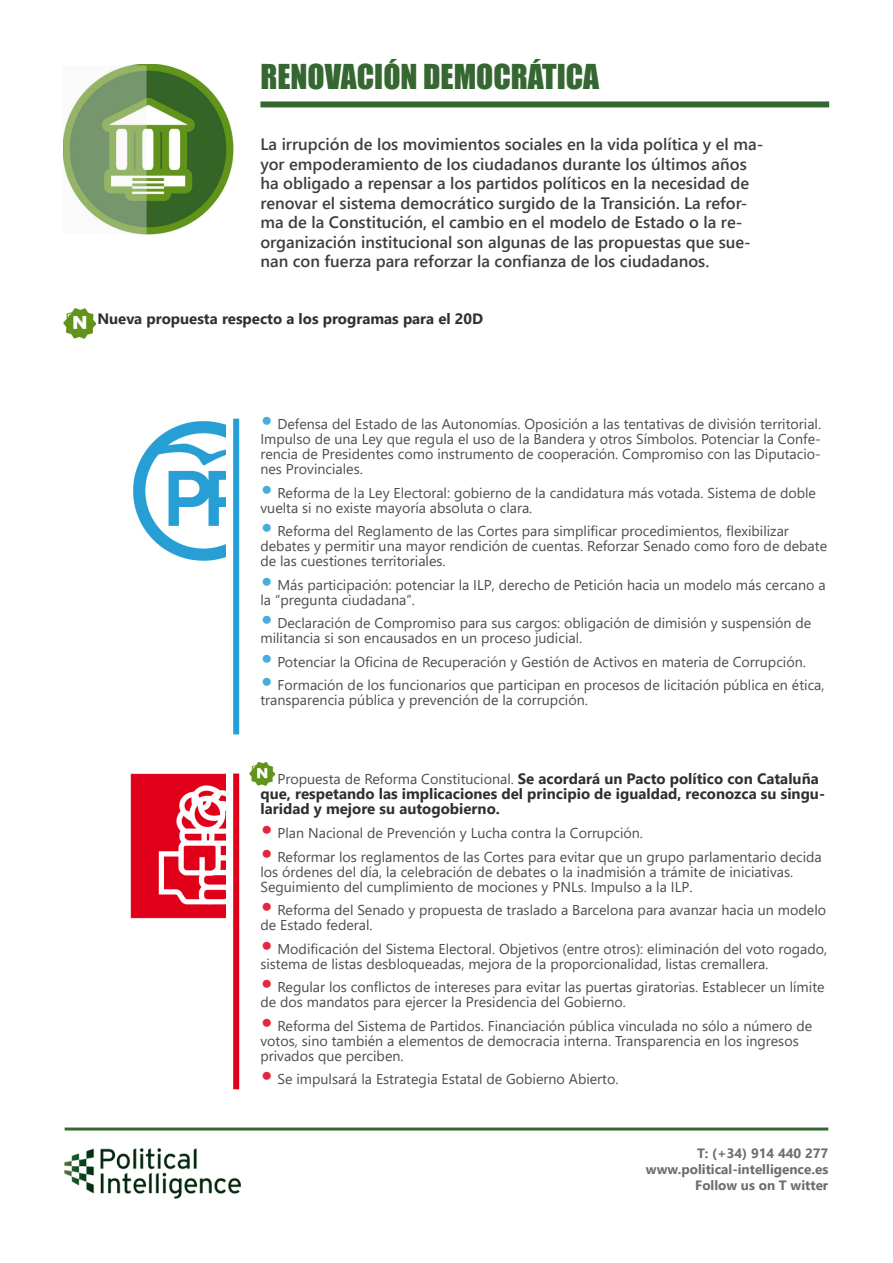
<style>
.page{position:relative;width:893px;height:1263px;background:#fff}
.page>*{position:absolute;margin:0;border:0;box-sizing:border-box;transform-origin:0 0}
.titulo{font:31.5px "Impact";color:#366732}
.entradilla{font:600 16.5px/19.5px "Segoe UI";color:#3e3e3f}
.t1{font:700 15px/15px "Segoe UI";color:#312f30}
.t2{font:14.25px/15px "Segoe UI";color:#4b4c4d}
.Pie{font:700 13.5px "Segoe UI";color:#6c6d70}
.s1{font-size:31.5px;color:#50775c}
.s2{font-weight:700;font-size:30px;color:#47addc}
.s3{font-size:30px;color:#e5263c}
.s4{font-weight:400;font-size:14.25px;color:#4b4c4d}
.s5{font-weight:700;font-size:30px;color:#e5263c}
</style>
<div class="page">
<hr style="left:65px;top:1127px;width:763px;height:3px;background:#366732">
<img style="left:65px;top:1148px;width:175px;height:51px">
<div style="left:233px;top:419px;width:6px;height:315px;background:#269ed6"></div>
<div style="left:233px;top:773px;width:6px;height:316px;background:#e0001a"></div>
<img style="left:133px;top:421px;width:93px;height:140px">
<img style="left:131px;top:773px;width:95px;height:145px">
<img style="left:64px;top:308px;width:31px;height:31px">
<img style="left:63px;top:64px;width:170px;height:171px">
<div style="left:260px;top:101px;width:569px;height:6px;background:#366732"></div>
<img style="left:250px;top:761px;width:24px;height:25px">
<p class="titulo" style="left:260px;top:52px;width:340px">RENOVACIÓN DEMOCRÁTICA</p>
<p class="entradilla" style="left:260px;top:134px;width:504px">La irrupción de los movimientos sociales en la vida política y el ma&shy;yor empoderamiento de los ciudadanos durante los últimos años ha obligado a repensar a los partidos políticos en la necesidad de renovar el sistema democrático surgido de la Transición. La refor&shy;ma de la Constitución, el cambio en el modelo de Estado o la re&shy;organización institucional son algunas de las propuestas que sue&shy;nan con fuerza para reforzar la confianza de los ciudadanos.</p>
<p class="t1" style="left:64px;top:311px;width:421px"><span class="s1">•</span> Nueva propuesta respecto a los programas para el 20D</p>
<p class="t2" style="left:260px;top:416px;width:562px;text-align:justify"><span class="s2">•</span> Defensa del Estado de las Autonomías. Oposición a las tentativas de división territorial.<br>Impulso de una Ley que regula el uso de la Bandera y otros Símbolos. Potenciar la Confe&shy;rencia de Presidentes como instrumento de cooperación. Compromiso con las Diputacio&shy;nes Provinciales.</p>
<p class="t2" style="left:260px;top:485px;width:557px"><span class="s2">•</span> Reforma de la Ley Electoral: gobierno de la candidatura más votada. Sistema de doble vuelta si no existe mayoría absoluta o clara.</p>
<p class="t2" style="left:260px;top:523px;width:568px"><span class="s2">•</span> Reforma del Reglamento de las Cortes para simplificar procedimientos, flexibilizar debates y permitir una mayor rendición de cuentas. Reforzar Senado como foro de debate de las cuestiones territoriales.</p>
<p class="t2" style="left:260px;top:577px;width:567px"><span class="s2">•</span> Más participación: potenciar la ILP, derecho de Petición hacia un modelo más cercano a la “pregunta ciudadana”.</p>
<p class="t2" style="left:260px;top:615px;width:552px"><span class="s2">•</span> Declaración de Compromiso para sus cargos: obligación de dimisión y suspensión de militancia si son encausados en un proceso judicial.</p>
<p class="t2" style="left:260px;top:654px;width:547px"><span class="s2">•</span> Potenciar la Oficina de Recuperación y Gestión de Activos en materia de Corrupción.</p>
<p class="t2" style="left:260px;top:677px;width:566px"><span class="s2">•</span> Formación de los funcionarios que participan en procesos de licitación pública en ética, transparencia pública y prevención de la corrupción.</p>
<p class="t1" style="left:260px;top:771px;width:566px"><span class="s3">•</span> <span class="s4">Propuesta de Reforma Constitucional.</span> Se acordará un Pacto político con Cataluña que, respetando las implicaciones del principio de igualdad, reconozca su singu&shy;laridad y mejore su autogobierno.</p>
<p class="t2" style="left:260px;top:825px;width:384px"><span class="s5">•</span> Plan Nacional de Prevención y Lucha contra la Corrupción.</p>
<p class="t2" style="left:260px;top:849px;width:563px"><span class="s5">•</span> Reformar los reglamentos de las Cortes para evitar que un grupo parlamentario decida los órdenes del día, la celebración de debates o la inadmisión a trámite de iniciativas.<br>Seguimiento del cumplimiento de mociones y PNLs. Impulso a la ILP.</p>
<p class="t2" style="left:260px;top:902px;width:567px"><span class="s5">•</span> Reforma del Senado y propuesta de traslado a Barcelona para avanzar hacia un modelo de Estado federal.</p>
<p class="t2" style="left:260px;top:941px;width:568px"><span class="s5">•</span> Modificación del Sistema Electoral. Objetivos (entre otros): eliminación del voto rogado, sistema de listas desbloqueadas, mejora de la proporcionalidad, listas cremallera.</p>
<p class="t2" style="left:260px;top:979px;width:566px"><span class="s5">•</span> Regular los conflictos de intereses para evitar las puertas giratorias. Establecer un límite de dos mandatos para ejercer la Presidencia del Gobierno.</p>
<p class="t2" style="left:260px;top:1018px;width:553px"><span class="s5">•</span> Reforma del Sistema de Partidos. Financiación pública vinculada no sólo a número de votos, sino también a elementos de democracia interna. Transparencia en los ingresos privados que perciben.</p>
<p class="t2" style="left:260px;top:1071px;width:360px"><span class="s5">•</span> Se impulsará la Estrategia Estatal de Gobierno Abierto.</p>
<p class="Pie" style="left:697px;top:1142px;width:133px">T: (+34) 914 440 277</p>
<p class="Pie" style="left:646px;top:1158px;width:184px">www.political-intelligence.es</p>
<p class="Pie" style="left:695px;top:1175px;width:135px">Follow us on T witter</p>
</div>
